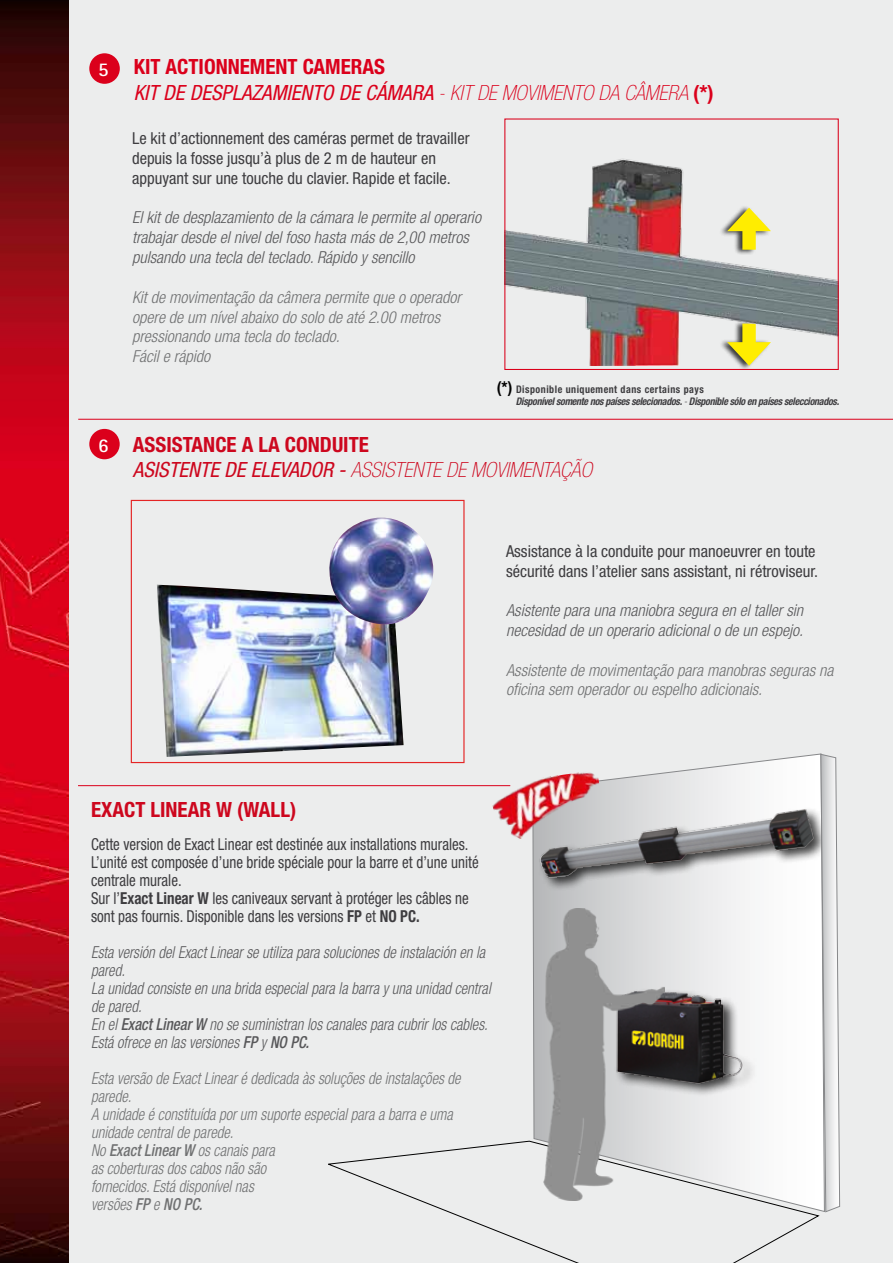
<style>
.page{position:relative;width:893px;height:1263px;background:#fff}
.page>*{position:absolute;margin:0;border:0;box-sizing:border-box;transform-origin:0 0}
.t1{font:italic condensed 21px/25.2px "Helvetica Neue LT Std";color:#db001b}
.t2{font:italic 100 condensed 21px/25.2px "Helvetica Neue LT Std";color:#cd071e}
.t3{font:700 condensed 21px "Helvetica Neue LT Std";color:#cd071e}
.t4{font:700 19.5px "Rotis Sans Serif Std";color:#fff}
.t5{font:condensed 16.5px/18px "Helvetica Neue LT Std";color:#3e3d40;scale:.91 1}
.t6{font:italic 300 condensed 16.5px/18px "Helvetica Neue LT Std";color:#707172;scale:.91 1}
.t7{font:italic 300 condensed 16.5px/18px "Helvetica Neue LT Std";color:#58585a;scale:.91 1}
.t8{font:italic 300 condensed 16.5px/19.8px "Helvetica Neue LT Std";color:#58585a}
.t9{font:condensed 16.5px/19.8px "Helvetica Neue LT Std";color:#3e3d40}
.t10{font:italic 300 condensed 16.5px/19.8px "Helvetica Neue LT Std";color:#707172}
.t11{font:italic 700 condensed 10.5px/12px "Helvetica Neue LT Std";letter-spacing:-.03em;color:#3e3d40;scale:.95 1}
.s1{font-weight:700;font-style:normal}
.s2{font-weight:100}
.s3{font-style:normal;font-size:16.5px;color:#000}
.s4{font-style:normal}
.s5{font-weight:300}
.s6{font-weight:400}
.s7{font-weight:700}
.s8{font-weight:500}
</style>
<div class="page">
<img style="left:0;top:0;width:66px;height:1263px">
<div style="left:66px;top:0;width:827px;height:1263px;background:#eceded"></div>
<hr style="left:78px;top:419px;width:815px;height:1px;background:#db001b">
<div style="left:89px;top:429px;width:31px;height:30px;background:#db001b;border-radius:50%"></div>
<div style="left:89px;top:53px;width:31px;height:31px;background:#db001b;border-radius:50%"></div>
<div style="left:131px;top:500px;width:334px;height:263px;background:#eceded;border:1px solid #e42525"></div>
<img style="left:157px;top:585px;width:247px;height:172px">
<img style="left:322px;top:518px;width:112px;height:114px">
<div style="left:719px;top:320px;width:52px;height:49px;background:#000;opacity:.75"></div>
<svg style="left:727px;top:365px;width:44px;height:1px"></svg>
<img style="left:506px;top:158px;width:331px;height:207px">
<div style="left:504px;top:118px;width:335px;height:252px;border:1px solid #da001a"></div>
<hr style="left:78px;top:785px;width:432px;height:1px;background:#db001b">
<svg style="left:533px;top:753px;width:289px;height:458px"></svg>
<img style="left:532px;top:809px;width:288px;height:297px">
<svg style="left:820px;top:754px;width:20px;height:458px"></svg>
<img style="left:490px;top:770px;width:115px;height:72px">
<svg style="left:328px;top:1141px;width:491px;height:122px"></svg>
<img style="left:543px;top:908px;width:122px;height:292px">
<p class="t4" style="left:98px;top:57px;width:12px">5</p>
<p class="t4" style="left:98px;top:433px;width:12px">6</p>
<p class="t1" style="left:134px;top:55px;width:582px"><span class="s1">KIT ACTIONNEMENT CAMERAS<br></span>KIT DE DESPLAZAMIENTO DE CÁMARA <span class="s2">- KIT DE MOVIMENTO DA CÂMERA</span> <span class="s1">(*)</span></p>
<p class="t9" style="left:132px;top:128px;width:339px">Le kit d’actionnement des caméras permet de travailler depuis la fosse jusqu’à plus de 2 m de hauteur en appuyant sur une touche du clavier. Rapide et facile.</p>
<p class="t8" style="left:132px;top:208px;width:350px">El kit de desplazamiento de la cámara le permite al operario trabajar desde el nivel del foso hasta más de 2,00 metros pulsando una tecla del teclado. Rápido y sencillo</p>
<p class="t10" style="left:132px;top:287px;width:330px">Kit de movimentação da câmera permite que o operador opere de um nível abaixo do solo de até 2.00 metros pressionando uma tecla do teclado.<br>Fácil e rápido</p>
<p class="t11" style="left:516px;top:383px;width:342px;text-indent:-19px"><span class="s3">(*)</span> <span class="s4">Disponible uniquement dans certains pays<br></span>Disponível somente nos países selecionados. <span class="s5">-</span> Disponible sólo en países seleccionados.</p>
<p class="t2" style="left:133px;top:432px;width:461px"><span class="s1">ASSISTANCE A LA CONDUITE<br></span><span class="s6">ASISTENTE DE ELEVADOR -</span> ASSISTENTE DE MOVIMENTAÇÃO</p>
<p class="t9" style="left:506px;top:541px;width:314px">Assistance à la conduite pour manoeuvrer en toute sécurité dans l’atelier sans assistant, ni rétroviseur.</p>
<p class="t8" style="left:506px;top:601px;width:299px">Asistente para una maniobra segura en el taller sin necesidad de un operario adicional o de un espejo.</p>
<p class="t10" style="left:506px;top:660px;width:329px">Assistente de movimentação para manobras seguras na oficina sem operador ou espelho adicionais.</p>
<p class="t3" style="left:91px;top:796px;width:207px">EXACT LINEAR W (WALL)</p>
<p class="t5" style="left:91px;top:835px;width:427px">Cette version de Exact Linear est destinée aux installations murales.<br>L’unité est composée d’une bride spéciale pour la barre et d’une unité centrale murale.<br>Sur l’<span class="s7">Exact Linear W</span> les caniveaux servant à protéger les câbles ne sont pas fournis. Disponible dans les versions <span class="s7">FP</span> et <span class="s7">NO PC.</span></p>
<p class="t7" style="left:91px;top:943px;width:441px">Esta versión del Exact Linear se utiliza para soluciones de instalación en la pared.<br>La unidad consiste en una brida especial para la barra y una unidad central de pared.<br>En el <span class="s8">Exact Linear W</span> no se suministran los canales para cubrir los cables.<br>Está ofrece en las versiones <span class="s8">FP</span> y <span class="s8">NO PC.</span></p>
<p class="t6" style="left:91px;top:1069px;width:408px">Esta versão de Exact Linear é dedicada às soluções de instalações de parede.<br>A unidade é constituída por um suporte especial para a barra e uma unidade central de parede.<br>No <span class="s8">Exact Linear W</span> os canais para<br>as coberturas dos cabos não são<br>fornecidos. Está disponível nas<br>versões <span class="s8">FP</span> e <span class="s8">NO PC.</span></p>
</div>
